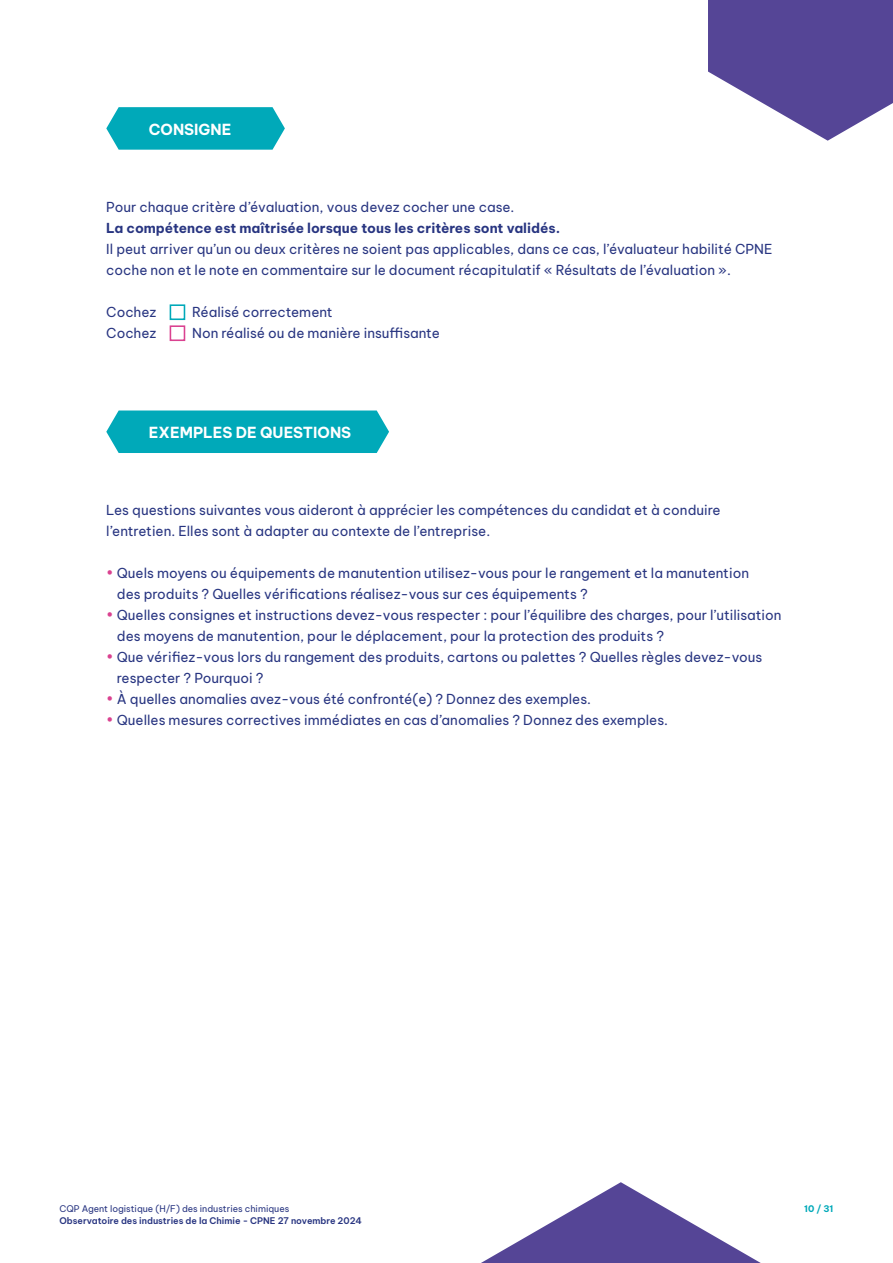
<style>
.page{position:relative;width:893px;height:1263px;background:#fff}
.page>*{position:absolute;margin:0;border:0;box-sizing:border-box;transform-origin:0 0}
.t1{font:700 15px "Be Vietnam Pro";color:#fff}
.t2{font:13.5px/21px "Be Vietnam Pro";color:#283581}
.t3{font:700 13.5px "Be Vietnam Pro";letter-spacing:-.005em;color:#283581}
.t4{font:600 9px "Be Vietnam Pro";color:#283581}
.t5{font:9px "Be Vietnam Pro";color:#283581}
.t6{font:700 9px "Be Vietnam Pro";color:#00a9b9}
.s1{color:#da4290}
</style>
<div class="page">
<svg style="left:481px;top:1182px;width:280px;height:81px"></svg>
<svg style="left:708px;top:0;width:185px;height:141px"></svg>
<svg style="left:106px;top:107px;width:179px;height:43px;background:#14b0be"></svg>
<div style="left:170px;top:304px;width:15px;height:16px;border:2px solid #00a9b9"></div>
<div style="left:170px;top:325px;width:15px;height:16px;border:2px solid #da4290"></div>
<svg style="left:106px;top:410px;width:283px;height:43px;background:#0eadbc"></svg>
<div style="left:60px;top:1203px;width:457px;height:21px;background:#fff"></div>
<p class="t1" style="left:149px;top:116px;width:84px">CONSIGNE</p>
<p class="t2" style="left:106px;top:195px;width:410px">Pour chaque critère d’évaluation, vous devez cocher une case.</p>
<p class="t3" style="left:106px;top:217px;width:455px">La compétence est maîtrisée lorsque tous les critères sont validés.</p>
<p class="t2" style="left:106px;top:237px;width:668px">Il peut arriver qu’un ou deux critères ne soient pas applicables, dans ce cas, l’évaluateur habilité CPNE coche non et le note en commentaire sur le document récapitulatif « Résultats de l’évaluation ».</p>
<p class="t2" style="left:106px;top:300px;width:52px">Cochez</p>
<p class="t2" style="left:192px;top:300px;width:142px">Réalisé correctement</p>
<p class="t2" style="left:106px;top:321px;width:52px">Cochez</p>
<p class="t2" style="left:192px;top:321px;width:249px">Non réalisé ou de manière insuffisante</p>
<p class="t1" style="left:149px;top:420px;width:204px">EXEMPLES DE QUESTIONS</p>
<p class="t2" style="left:106px;top:499px;width:616px">Les questions suivantes vous aideront à apprécier les compétences du candidat et à conduire l’entretien. Elles sont à adapter au contexte de l’entreprise.</p>
<p class="t2" style="left:117px;top:562px;width:634px;text-indent:-11px"><span class="s1">•</span> Quels moyens ou équipements de manutention utilisez-vous pour le rangement et la manutention des produits ? Quelles vérifications réalisez-vous sur ces équipements ?</p>
<p class="t2" style="left:117px;top:604px;width:666px;text-indent:-11px"><span class="s1">•</span> Quelles consignes et instructions devez-vous respecter : pour l’équilibre des charges, pour l’utilisation des moyens de manutention, pour le déplacement, pour la protection des produits ?</p>
<p class="t2" style="left:117px;top:646px;width:647px;text-indent:-11px"><span class="s1">•</span> Que vérifiez-vous lors du rangement des produits, cartons ou palettes ? Quelles règles devez-vous respecter ? Pourquoi ?</p>
<p class="t2" style="left:106px;top:688px;width:486px"><span class="s1">•</span> À quelles anomalies avez-vous été confronté(e) ? Donnez des exemples.</p>
<p class="t2" style="left:106px;top:709px;width:563px"><span class="s1">•</span> Quelles mesures correctives immédiates en cas d’anomalies ? Donnez des exemples.</p>
<p class="t5" style="left:60px;top:1202px;width:231px">CQP Agent logistique (H/F) des industries chimiques</p>
<p class="t6" style="left:804px;top:1201px;width:31px">10 / 31</p>
<p class="t4" style="left:60px;top:1213px;width:304px">Observatoire des industries de la Chimie - CPNE 27 novembre 2024</p>
</div>
